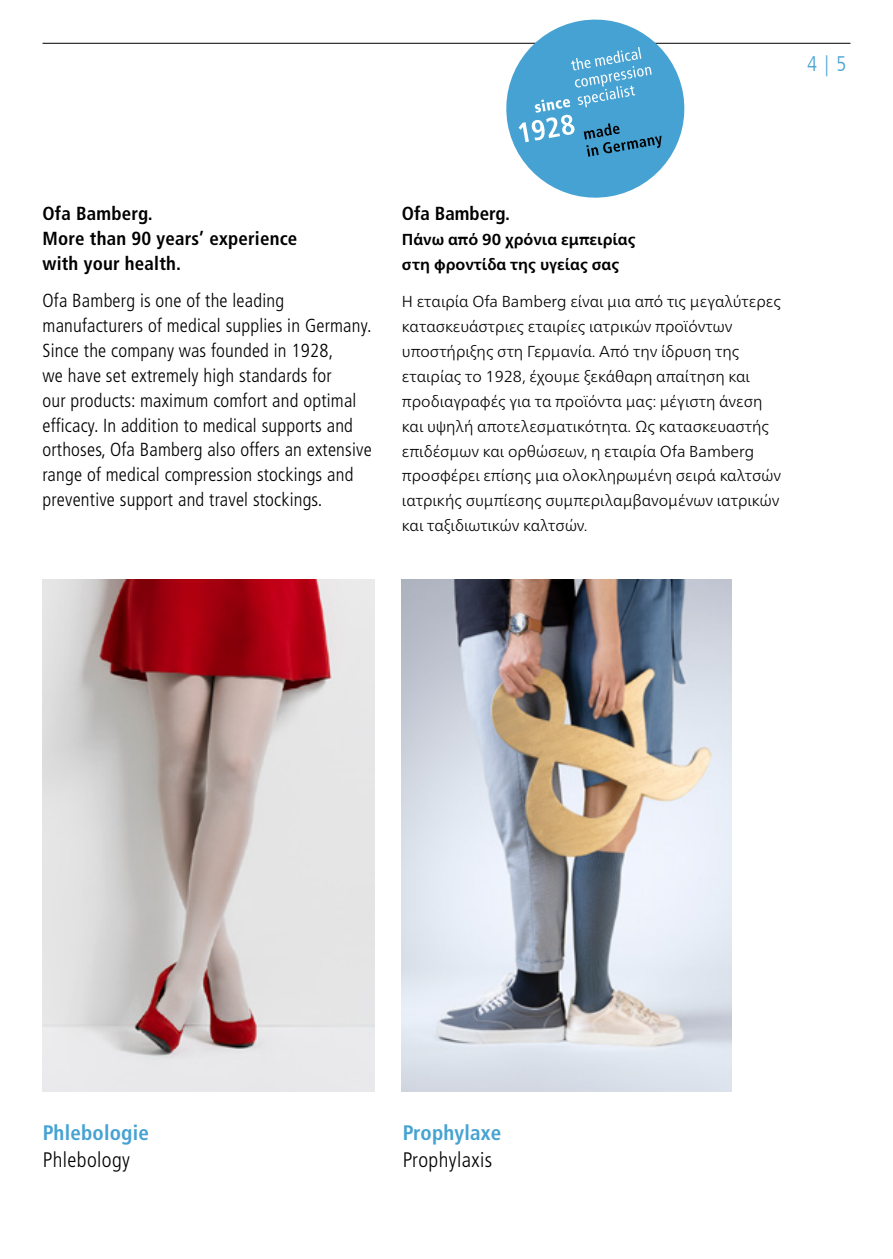
<style>
.page{position:relative;width:893px;height:1259px;background:#fff}
.page>*{position:absolute;margin:0;border:0;box-sizing:border-box;transform-origin:0 0}
.t1{font:700 condensed 21px "Frutiger";letter-spacing:.01em;color:#46a2d3}
.t2{font:300 condensed 21px "Frutiger";letter-spacing:.02em;color:#000}
.t3{font:300 condensed 21px "Frutiger LT Com";color:#46a2d3}
.t4{font:300 condensed 18.9px/24.9px "Frutiger";letter-spacing:.01em;color:#000}
.t5{font:700 condensed 18.9px/24.9px "Frutiger";letter-spacing:.01em;color:#000}
.t6{font:300 15.9px/24.9px "Neue Frutiger World";color:#000}
.t7{font:700 15.9px/24.9px "Neue Frutiger World";color:#000}
</style>
<div class="page">
<hr style="left:43px;top:43px;width:807px;height:1px;background:#000">
<svg style="left:499px;top:19px;width:192px;height:179px"></svg>
<img style="left:43px;top:580px;width:332px;height:511px">
<img style="left:402px;top:580px;width:330px;height:511px">
<h1 class="t3" style="left:807px;top:52px;width:41px">4 | 5</h1>
<p class="t5" style="left:43px;top:201px;width:256px">Ofa Bamberg.<br>More than 90 years’ experience with your health.</p>
<p class="t4" style="left:43px;top:288px;width:331px">Ofa Bamberg is one of the leading manufacturers of medical supplies in Germany.<br>Since the company was founded in 1928,<br>we have set extremely high standards for<br>our products: maximum comfort and optimal efficacy. In addition to medical supports and orthoses, Ofa Bamberg also offers an extensive range of medical compression stockings and preventive support and travel stockings.</p>
<p class="t5" style="left:402px;top:201px;width:109px">Ofa Bamberg.</p>
<p class="t7" style="left:402px;top:227px;width:235px">Πάνω από 90 χρόνια εμπειρίας στη φροντίδα της υγείας σας</p>
<p class="t6" style="left:402px;top:289px;width:381px">Η εταιρία Ofa Bamberg είναι μια από τις μεγαλύτερες κατασκευάστριες εταιρίες ιατρικών προϊόντων υποστήριξης στη Γερμανία. Από την ίδρυση της εταιρίας το 1928, έχουμε ξεκάθαρη απαίτηση και προδιαγραφές για τα προϊόντα μας: μέγιστη άνεση και υψηλή αποτελεσματικότητα. Ως κατασκευαστής επιδέσμων και ορθώσεων, η εταιρία Ofa Bamberg προσφέρει επίσης μια ολοκληρωμένη σειρά καλτσών ιατρικής συμπίεσης συμπεριλαμβανομένων ιατρικών και ταξιδιωτικών καλτσών.</p>
<h1 class="t1" style="left:43px;top:1120px;width:108px">Phlebologie</h1>
<h1 class="t2" style="left:43px;top:1148px;width:89px">Phlebology</h1>
<h1 class="t1" style="left:402px;top:1120px;width:101px">Prophylaxe</h1>
<h1 class="t2" style="left:402px;top:1148px;width:92px">Prophylaxis</h1>
</div>
